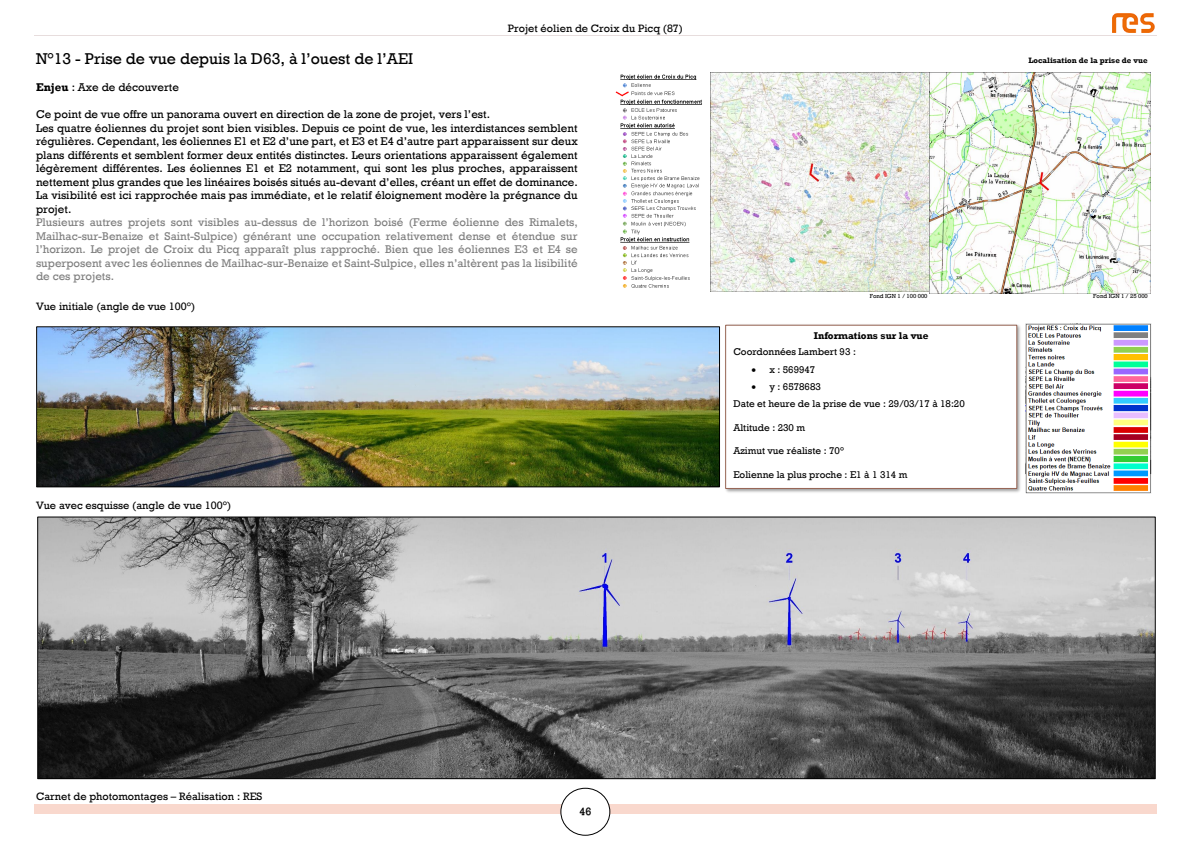
<style>
.page{position:relative;width:1191px;height:842px;background:#fff}
.page>*{position:absolute;margin:0;border:0;box-sizing:border-box;transform-origin:0 0}
.t1{font:16px "Rockwell";color:#000}
.t2{font:11.5px/13.5px "Rockwell";color:#000}
.t3{font:11px "Rockwell";color:#000}
.t4{font:10px "Rockwell";color:#000}
.t5{font:700 10px "Rockwell";color:#000}
.t6{font:700 8px "Rockwell";color:#000}
.t7{font:6px "Rockwell";color:#000}
.s1{font-weight:700}
.s2{color:#7f7f7f}
</style>
<div class="page">
<hr style="left:34px;top:35px;width:1122px;height:1px;background:#e7dddd">
<div style="left:34px;top:805px;width:1122px;height:9px;background:#f9d8cd"></div>
<div style="left:561px;top:788px;width:49px;height:47px;background:#fff;border-radius:50%"></div>
<div style="left:560px;top:788px;width:50px;height:48px;border:1px solid #000;border-radius:50%"></div>
<img style="left:579px;top:808px;width:12px;height:8px">
<img style="left:1112px;top:13px;width:42px;height:20px">
<img style="left:39px;top:519px;width:1114px;height:258px">
<img style="left:38px;top:328px;width:680px;height:157px">
<div style="left:36px;top:326px;width:684px;height:161px;border:1px solid #000"></div>
<img style="left:1025px;top:324px;width:126px;height:169px">
<img style="left:725px;top:324px;width:295px;height:169px">
<div style="left:725px;top:325px;width:291px;height:163px;background:#fff"></div>
<div style="left:725px;top:325px;width:292px;height:164px;border:1px solid #956251"></div>
<img style="left:726px;top:329px;width:290px;height:155px">
<img style="left:711px;top:72px;width:439px;height:221px">
<img style="left:615px;top:74px;width:87px;height:214px">
<p class="t3" style="left:508px;top:21px;width:177px">Projet éolien de Croix du Picq (87)</p>
<p class="t1" style="left:36px;top:49px;width:378px">N°13 - Prise de vue depuis la D63, à l’ouest de l’AEI</p>
<p class="t2" style="left:36px;top:80px;width:144px"><span class="s1">Enjeu</span> : Axe de découverte</p>
<p class="t2" style="left:36px;top:107px;width:455px">Ce point de vue offre un panorama ouvert en direction de la zone de projet, vers l’est.</p>
<p class="t2" style="left:36px;top:121px;width:543px">Les quatre éoliennes du projet sont bien visibles. Depuis ce point de vue, les interdistances semblent régulières. Cependant, les éoliennes E1 et E2 d’une part, et E3 et E4 d’autre part apparaissent sur deux plans différents et semblent former deux entités distinctes. Leurs orientations apparaissent également légèrement différentes. Les éoliennes E1 et E2 notamment, qui sont les plus proches, apparaissent nettement plus grandes que les linéaires boisés situés au-devant d’elles, créant un effet de dominance.<br>La visibilité est ici rapprochée mais pas immédiate, et le relatif éloignement modère la prégnance du projet.<br><span class="s2">Plusieurs autres projets sont visibles au-dessus de l’horizon boisé (Ferme éolienne des Rimalets, Mailhac-sur-Benaize et Saint-Sulpice) générant une occupation relativement dense et étendue sur l’horizon. Le projet de Croix du Picq apparaît plus rapproché. Bien que les éoliennes E3 et E4 se superposent avec les éoliennes de Mailhac-sur-Benaize et Saint-Sulpice, elles n’altèrent pas la lisibilité de ces projets.</span></p>
<p class="t3" style="left:36px;top:299px;width:161px">Vue initiale (angle de vue 100°)</p>
<p class="t3" style="left:36px;top:498px;width:197px">Vue avec esquisse (angle de vue 100°)</p>
<p class="t6" style="left:1028px;top:55px;width:121px">Localisation de la prise de vue</p>
<p class="t7" style="left:869px;top:293px;width:59px">Fond IGN 1 / 100 000</p>
<p class="t7" style="left:1093px;top:293px;width:56px">Fond IGN 1 / 25 000</p>
<p class="t5" style="left:814px;top:329px;width:116px">Informations sur la vue</p>
<p class="t4" style="left:733px;top:346px;width:124px">Coordonnées Lambert 93 :</p>
<p class="t4" style="left:751px;top:363px;width:65px">• x : 569947</p>
<p class="t4" style="left:751px;top:381px;width:71px">• y : 6578683</p>
<p class="t4" style="left:733px;top:397px;width:233px">Date et heure de la prise de vue : 29/03/17 à 18:20</p>
<p class="t4" style="left:733px;top:421px;width:73px">Altitude : 230 m</p>
<p class="t4" style="left:733px;top:445px;width:112px">Azimut vue réaliste : 70°</p>
<p class="t4" style="left:733px;top:469px;width:175px">Eolienne la plus proche : E1 à 1 314 m</p>
<p class="t3" style="left:36px;top:790px;width:228px">Carnet de photomontages – Réalisation : RES</p>
<p class="t3" style="left:579px;top:805px;width:13px">46</p>
</div>
